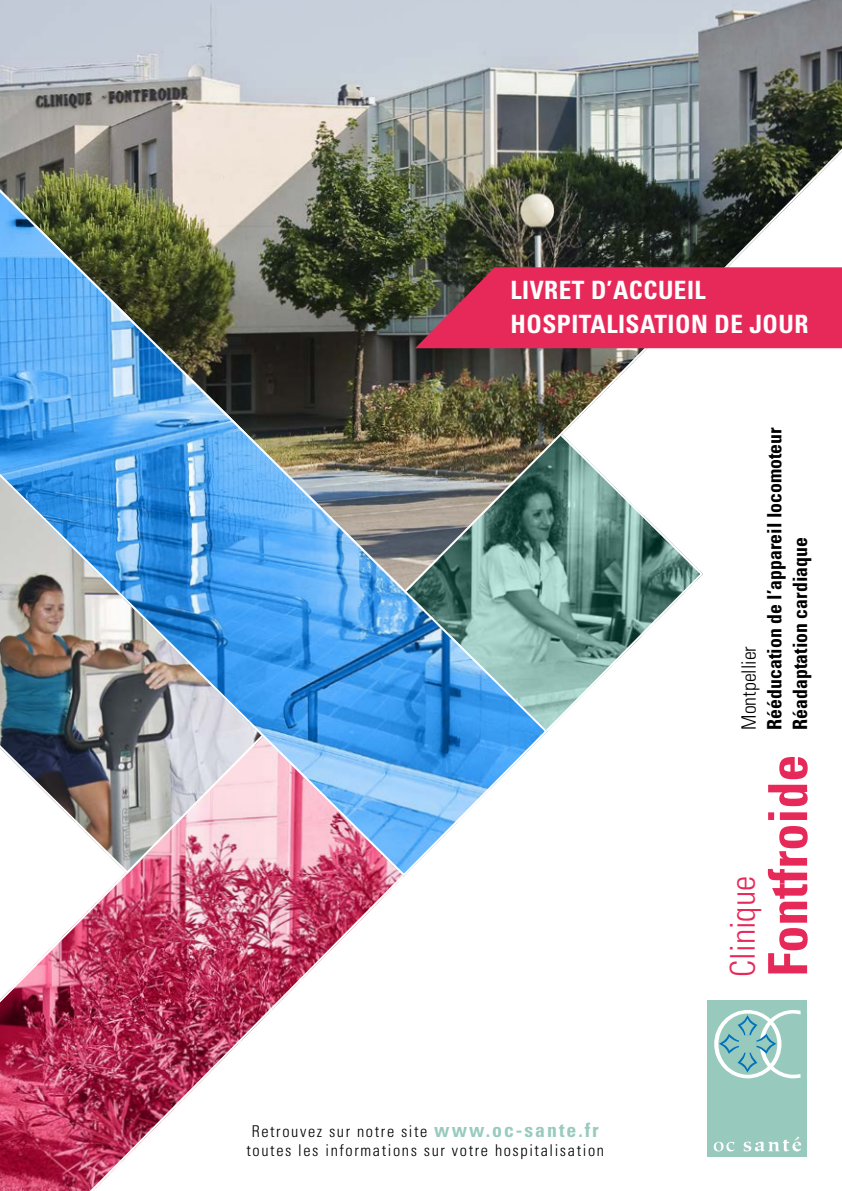
<style>
.page{position:relative;width:842px;height:1191px;background:#fff}
.page>*{position:absolute;margin:0;border:0;box-sizing:border-box;transform-origin:0 0}
.t1{font:700 condensed 54px "Univers";color:#e72959}
.t2{font:300 condensed 34.2px "Univers";color:#e72959}
.t3{font:700 condensed 25.2px/34.2px "Univers";letter-spacing:.02em;color:#fff}
.t4{font:700 condensed 19.8px/25.6px "Univers";color:#000}
.t5{font:300 condensed 19.8px "Univers";color:#000}
.t6{font:300 condensed 16.2px/19.4px "Univers";letter-spacing:.1em;color:#000;text-align:center}
.s1{font-weight:700;font-size:19.8px;color:#98cabe}
</style>
<div class="page">
<svg style="left:0;top:876px;width:405px;height:315px"></svg>
<img style="left:547px;top:593px;width:137px;height:139px">
<img style="left:0;top:0;width:842px;height:592px">
<img style="left:0;top:161px;width:547px;height:715px">
<div style="left:707px;top:1000px;width:100px;height:156px;background:#97cabd"></div>
<svg style="left:714px;top:1141px;width:21px;height:10px"></svg>
<svg style="left:744px;top:1136px;width:57px;height:15px"></svg>
<svg style="left:714px;top:1010px;width:86px;height:68px"></svg>
<svg style="left:415px;top:267px;width:427px;height:81px"></svg>
<h3 class="t3" style="left:510px;top:272px;width:299px">LIVRET D’ACCUEIL<br>HOSPITALISATION DE JOUR</h3>
<p class="t4" style="left:761px;top:730px;width:304px;rotate:-90deg">Rééducation de l’appareil locomoteur<br>Réadaptation cardiaque</p>
<p class="t5" style="left:737px;top:730px;width:85px;rotate:-90deg">Montpellier</p>
<p class="t6" style="left:246px;top:1121px;width:359px">Retrouvez sur notre site <span class="s1">www.oc-sante.fr </span>toutes les informations sur votre hospitalisation</p>
<h1 class="t1" style="left:755px;top:976px;width:223px;rotate:-90deg">Fontfroide</h1>
<h2 class="t2" style="left:722px;top:976px;width:102px;rotate:-90deg">Clinique</h2>
</div>
